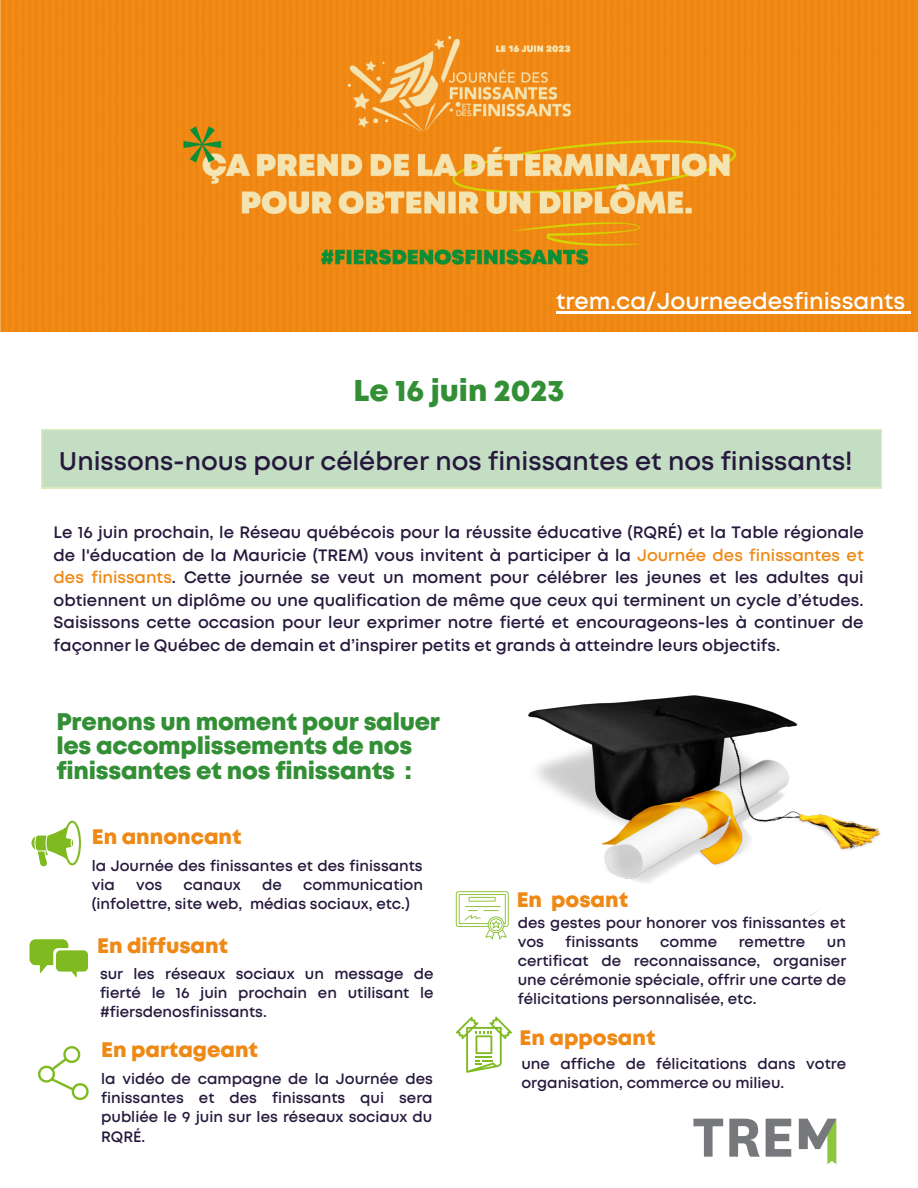
<style>
.page{position:relative;width:918px;height:1188px;background:#fff}
.page>*{position:absolute;margin:0;border:0;box-sizing:border-box;transform-origin:0 0}
.t1{font:800 30px "Mont";color:#338f36}
.t2{font:600 25.5px "Mont";color:#26193d}
.t3{font:800 24px/24.8px "Mont";letter-spacing:-.01em;color:#338f36}
.t4{font:600 22.8px "Mont";color:#fff}
.t5{font:800 21px "Mont";color:#ef8915}
.t6{font:600 16.5px/22.5px "Mont";color:#26193d;text-align:justify}
.t7{font:600 15px/19.2px "Mont";color:#26193d}
.s1{color:#ef8915}
</style>
<div class="page">
<div style="left:42px;top:430px;width:840px;height:58px;background:#c3dec3"></div>
<img style="left:0;top:0;width:918px;height:331px">
<svg style="left:31px;top:821px;width:50px;height:46px"></svg>
<svg style="left:30px;top:939px;width:58px;height:38px"></svg>
<svg style="left:456px;top:891px;width:53px;height:49px"></svg>
<svg style="left:38px;top:1046px;width:51px;height:54px"></svg>
<svg style="left:456px;top:1017px;width:56px;height:56px"></svg>
<img style="left:528px;top:695px;width:353px;height:188px">
<img style="left:693px;top:1118px;width:144px;height:47px">
<hr style="left:556px;top:312px;width:349px;height:2px;background:#fff">
<svg style="left:905px;top:312px;width:6px;height:2px"></svg>
<p class="t4" style="left:556px;top:293px;width:350px">trem.ca/Journeedesfinissants</p>
<p class="t1" style="left:353px;top:379px;width:213px">Le 16 juin 2023</p>
<p class="t2" style="left:59px;top:452px;width:795px">Unissons-nous pour célébrer nos finissantes et nos finissants!</p>
<p class="t6" style="left:54px;top:523px;width:812px">Le 16 juin prochain, le Réseau québécois pour la réussite éducative (RQRÉ) et la Table régionale de l'éducation de la Mauricie (TREM) vous invitent à participer à la <span class="s1">Journée des finissantes et des finissants</span>. Cette journée se veut un moment pour célébrer les jeunes et les adultes qui obtiennent un diplôme ou une qualification de même que ceux qui terminent un cycle d’études.<br>Saisissons cette occasion pour leur exprimer notre fierté et encourageons-les à continuer de façonner le Québec de demain et d’inspirer petits et grands à atteindre leurs objectifs.</p>
<p class="t3" style="left:56px;top:711px;width:385px">Prenons un moment pour saluer les accomplissements de nos finissantes et nos finissants :</p>
<p class="t5" style="left:92px;top:829px;width:151px">En annoncant</p>
<p class="t7" style="left:92px;top:857px;width:332px">la Journée des finissantes et des finissants via</p>
<p class="t7" style="left:92px;top:876px;width:333px;text-indent:211px">communication (infolettre, site web, médias sociaux, etc.)</p>
<p class="t7" style="left:136px;top:876px;width:28px">vos</p>
<p class="t7" style="left:184px;top:876px;width:59px">canaux</p>
<p class="t7" style="left:262px;top:876px;width:21px">de</p>
<p class="t5" style="left:97px;top:937px;width:132px">En diffusant</p>
<p class="t7" style="left:100px;top:965px;width:335px;text-align:justify">sur les réseaux sociaux un message de fierté le 16 juin prochain en utilisant le #fiersdenosfinissants.</p>
<p class="t5" style="left:101px;top:1042px;width:158px">En partageant</p>
<p class="t7" style="left:101px;top:1070px;width:333px;text-align:justify">la vidéo de campagne de la Journée des finissantes et des finissants qui sera publiée le 9 juin sur les réseaux sociaux du RQRÉ.</p>
<p class="t5" style="left:517px;top:892px;width:113px">En posant</p>
<p class="t7" style="left:518px;top:914px;width:329px">des gestes pour honorer vos finissantes et vos</p>
<p class="t7" style="left:566px;top:933px;width:75px">finissants</p>
<p class="t7" style="left:660px;top:933px;width:58px">comme</p>
<p class="t7" style="left:739px;top:933px;width:68px">remettre</p>
<p class="t7" style="left:518px;top:933px;width:330px;text-align:justify;text-indent:309px">un certificat de reconnaissance, organiser une cérémonie spéciale, offrir une carte de félicitations personnalisée, etc.</p>
<p class="t5" style="left:520px;top:1029px;width:137px">En apposant</p>
<p class="t7" style="left:521px;top:1056px;width:326px">une affiche de félicitations dans votre organisation, commerce ou milieu.</p>
</div>
